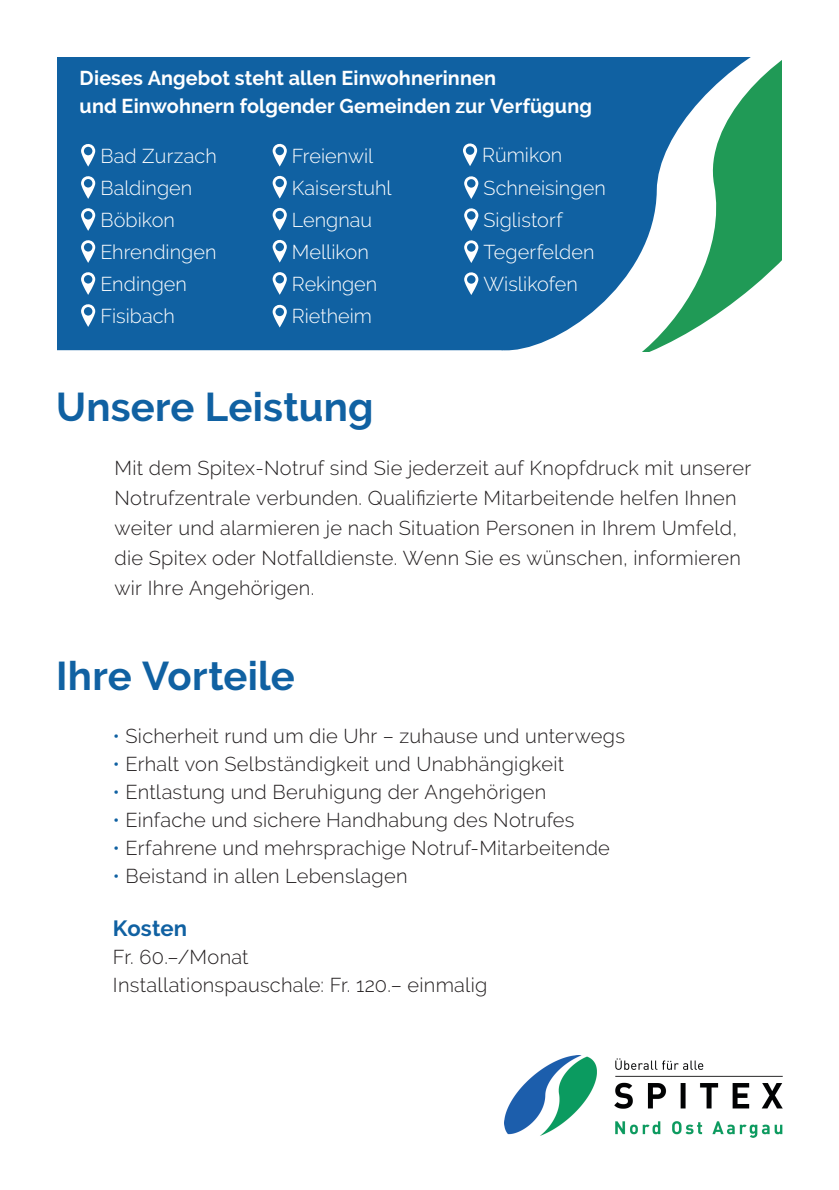
<style>
.page{position:relative;width:839px;height:1190px;background:#fff}
.page>*{position:absolute;margin:0;border:0;box-sizing:border-box;transform-origin:0 0}
.t1{font:700 40px "Raleway";letter-spacing:.005em;color:#1061a2}
.t2{font:700 22px "Raleway";letter-spacing:.005em;color:#1061a2}
.t3{font:300 20px/30px "Raleway";letter-spacing:.015em;color:#231f20}
.t4{font:300 20px/32px "Raleway";color:#fff}
.t5{font:700 20px/28px "Raleway";letter-spacing:.005em;color:#fff}
.s1{color:#1061a2}
</style>
<div class="page">
<svg style="left:460px;top:57px;width:322px;height:295px;fill:#209a56"></svg>
<svg style="left:57px;top:57px;width:669px;height:293px;fill:#1061a2"></svg>
<svg style="left:81px;top:175px;width:14px;height:24px"></svg>
<svg style="left:81px;top:143px;width:14px;height:24px"></svg>
<svg style="left:81px;top:207px;width:14px;height:24px"></svg>
<svg style="left:81px;top:239px;width:14px;height:24px"></svg>
<svg style="left:81px;top:271px;width:14px;height:24px"></svg>
<svg style="left:81px;top:303px;width:14px;height:24px"></svg>
<svg style="left:272px;top:143px;width:14px;height:23px"></svg>
<svg style="left:272px;top:175px;width:14px;height:23px"></svg>
<svg style="left:272px;top:207px;width:14px;height:23px"></svg>
<svg style="left:272px;top:239px;width:14px;height:23px"></svg>
<svg style="left:462px;top:143px;width:15px;height:23px"></svg>
<svg style="left:464px;top:175px;width:14px;height:24px"></svg>
<svg style="left:464px;top:207px;width:14px;height:24px"></svg>
<svg style="left:464px;top:239px;width:14px;height:24px"></svg>
<svg style="left:464px;top:271px;width:14px;height:24px"></svg>
<svg style="left:272px;top:271px;width:14px;height:24px"></svg>
<svg style="left:272px;top:304px;width:14px;height:23px"></svg>
<img style="left:504px;top:1055px;width:278px;height:82px">
<p class="t5" style="left:80px;top:64px;width:513px">Dieses Angebot steht allen Einwohnerinnen<br>und Einwohnern folgender Gemeinden zur Verfügung</p>
<p class="t4" style="left:100px;top:139px;width:118px">Bad Zurzach</p>
<p class="t4" style="left:100px;top:172px;width:93px">Baldingen</p>
<p class="t4" style="left:100px;top:204px;width:118px">Böbikon<br>Ehrendingen<br>Endingen<br>Fisibach</p>
<p class="t4" style="left:292px;top:139px;width:101px">Freienwil<br>Kaiserstuhl<br>Lengnau</p>
<p class="t4" style="left:482px;top:139px;width:125px">Rümikon<br>Schneisingen<br>Siglistorf<br>Tegerfelden<br>Wislikofen</p>
<p class="t4" style="left:292px;top:235px;width:87px">Mellikon<br>Rekingen<br>Rietheim</p>
<h1 class="t1" style="left:56px;top:384px;width:318px">Unsere Leistung</h1>
<p class="t3" style="left:114px;top:452px;width:637px">Mit dem Spitex-Notruf sind Sie jederzeit auf Knopfdruck mit unserer Notrufzentrale verbunden. Qualifizierte Mitarbeitende helfen Ihnen weiter und alarmieren je nach Situation Personen in Ihrem Umfeld, die Spitex oder Notfalldienste. Wenn Sie es wünschen, informieren wir Ihre Angehörigen.</p>
<h1 class="t1" style="left:56px;top:653px;width:240px">Ihre Vorteile</h1>
<p class="t3" style="left:113px;top:721px;width:513px"><span class="s1">•</span> Sicherheit rund um die Uhr – zuhause und unterwegs</p>
<p class="t3" style="left:113px;top:749px;width:452px"><span class="s1">•</span> Erhalt von Selbständigkeit und Unabhängigkeit</p>
<p class="t3" style="left:113px;top:777px;width:434px"><span class="s1">•</span> Entlastung und Beruhigung der Angehörigen</p>
<p class="t3" style="left:113px;top:805px;width:462px"><span class="s1">•</span> Einfache und sichere Handhabung des Notrufes</p>
<p class="t3" style="left:113px;top:833px;width:498px"><span class="s1">•</span> Erfahrene und mehrsprachige Notruf-Mitarbeitende</p>
<p class="t3" style="left:113px;top:861px;width:296px"><span class="s1">•</span> Beistand in allen Lebenslagen</p>
<p class="t2" style="left:113px;top:915px;width:76px">Kosten</p>
<p class="t3" style="left:113px;top:942px;width:376px;line-height:28px">Fr. 60.–/Monat<br>Installationspauschale: Fr. 120.– einmalig</p>
</div>
